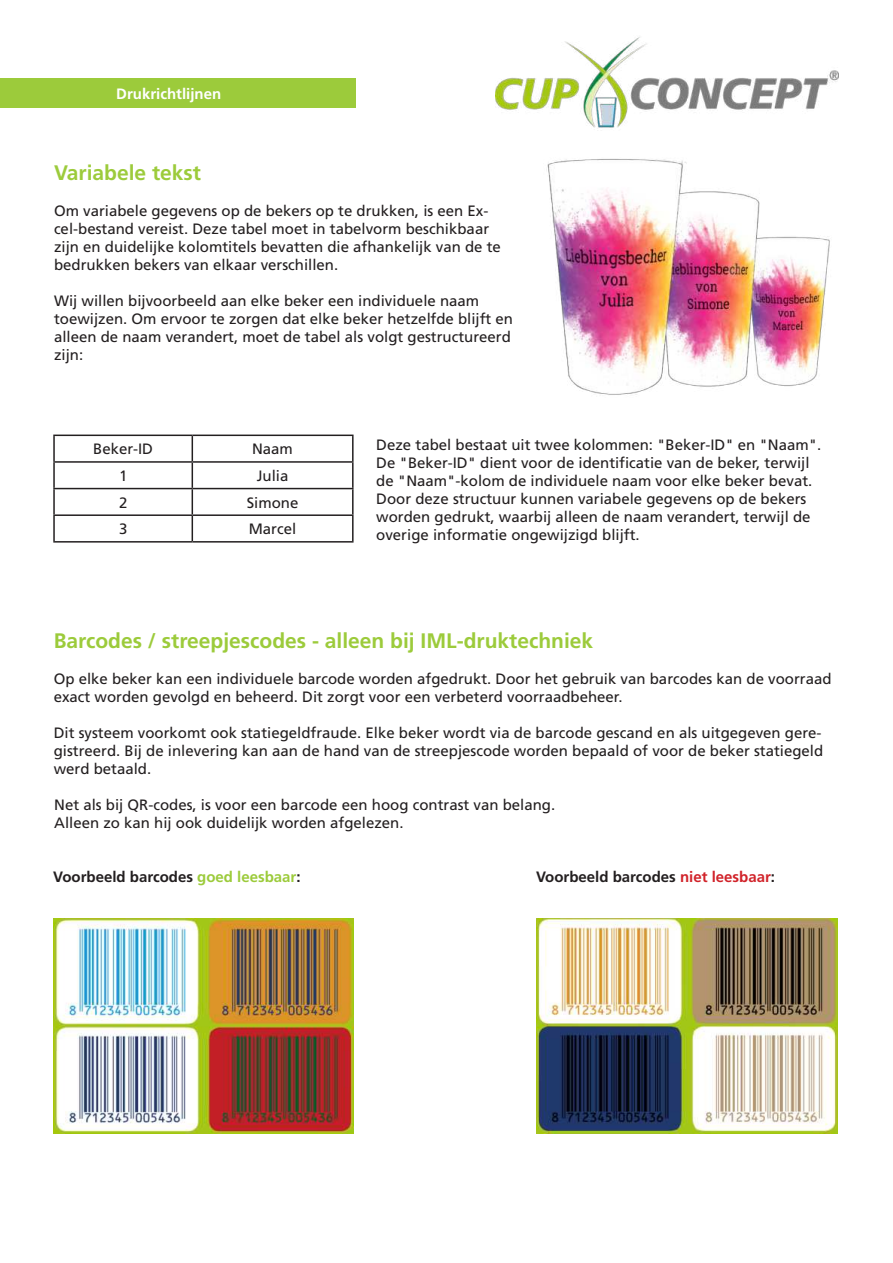
<style>
.page{position:relative;width:893px;height:1263px;background:#fff}
.page>*{position:absolute;margin:0;border:0;box-sizing:border-box;transform-origin:0 0}
.t1{font:700 21px "Frutiger LT Pro";color:#9ccb3b}
.t2{font:15px/18px "Frutiger LT Pro";color:#231f20}
.t3{font:700 15px "Frutiger LT Pro";color:#231f20}
.t4{font:700 15px "Frutiger LT Pro";color:#fff}
.s1{color:#9ccb3b}
.s2{color:#d1232a}
</style>
<div class="page">
<div style="left:0;top:78px;width:355px;height:30px;background:#9ccb3b"></div>
<img style="left:495px;top:37px;width:344px;height:91px">
<img style="left:546px;top:158px;width:284px;height:237px">
<hr style="left:53px;top:435px;width:139px;height:1px;background:#231f20">
<hr style="left:53px;top:436px;width:2px;height:25px;background:#231f20">
<hr style="left:192px;top:435px;width:162px;height:1px;background:#231f20">
<hr style="left:352px;top:436px;width:2px;height:25px;background:#231f20">
<hr style="left:53px;top:461px;width:139px;height:2px;background:#231f20">
<hr style="left:53px;top:463px;width:2px;height:25px;background:#231f20">
<hr style="left:192px;top:461px;width:162px;height:2px;background:#231f20">
<hr style="left:352px;top:463px;width:2px;height:25px;background:#231f20">
<hr style="left:53px;top:488px;width:139px;height:1px;background:#231f20">
<hr style="left:53px;top:489px;width:2px;height:25px;background:#231f20">
<hr style="left:192px;top:488px;width:162px;height:1px;background:#231f20">
<hr style="left:352px;top:489px;width:2px;height:25px;background:#231f20">
<hr style="left:53px;top:514px;width:139px;height:2px;background:#231f20">
<hr style="left:53px;top:516px;width:2px;height:25px;background:#231f20">
<hr style="left:192px;top:514px;width:162px;height:2px;background:#231f20">
<svg style="left:192px;top:436px;width:1px;height:105px"></svg>
<hr style="left:352px;top:516px;width:2px;height:25px;background:#231f20">
<hr style="left:53px;top:541px;width:139px;height:2px;background:#231f20">
<hr style="left:192px;top:541px;width:162px;height:2px;background:#231f20">
<img style="left:53px;top:918px;width:301px;height:215px">
<img style="left:536px;top:918px;width:301px;height:215px">
<p class="t4" style="left:116px;top:87px;width:107px">Drukrichtlijnen</p>
<h1 class="t1" style="left:54px;top:164px;width:149px">Variabele tekst</h1>
<p class="t2" style="left:54px;top:203px;width:448px">Om variabele gegevens op de bekers op te drukken, is een Ex&shy;cel-bestand vereist. Deze tabel moet in tabelvorm beschikbaar zijn en duidelijke kolomtitels bevatten die afhankelijk van de te bedrukken bekers van elkaar verschillen.</p>
<p class="t2" style="left:54px;top:293px;width:461px">Wij willen bijvoorbeeld aan elke beker een individuele naam toewijzen. Om ervoor te zorgen dat elke beker hetzelfde blijft en alleen de naam verandert, moet de tabel als volgt gestructureerd zijn:</p>
<p class="t2" style="left:93px;top:441px;width:61px">Beker-ID</p>
<p class="t2" style="left:252px;top:441px;width:42px">Naam</p>
<p class="t2" style="left:119px;top:468px;width:10px">1</p>
<p class="t2" style="left:257px;top:468px;width:33px">Julia</p>
<p class="t2" style="left:119px;top:494px;width:10px">2</p>
<p class="t2" style="left:247px;top:494px;width:53px">Simone</p>
<p class="t2" style="left:119px;top:521px;width:10px">3</p>
<p class="t2" style="left:249px;top:521px;width:49px">Marcel</p>
<p class="t2" style="left:376px;top:437px;width:446px">Deze tabel bestaat uit twee kolommen: "Beker-ID" en "Naam".<br>De "Beker-ID" dient voor de identificatie van de beker, terwijl de "Naam"-kolom de individuele naam voor elke beker bevat.<br>Door deze structuur kunnen variabele gegevens op de bekers worden gedrukt, waarbij alleen de naam verandert, terwijl de overige informatie ongewijzigd blijft.</p>
<h1 class="t1" style="left:54px;top:632px;width:541px">Barcodes / streepjescodes - alleen bij IML-druktechniek</h1>
<p class="t2" style="left:54px;top:671px;width:779px">Op elke beker kan een individuele barcode worden afgedrukt. Door het gebruik van barcodes kan de voorraad exact worden gevolgd en beheerd. Dit zorgt voor een verbeterd voorraadbeheer.</p>
<p class="t2" style="left:54px;top:725px;width:771px;text-align:justify">Dit systeem voorkomt ook statiegeldfraude. Elke beker wordt via de barcode gescand en als uitgegeven gere&shy;gistreerd. Bij de inlevering kan aan de hand van de streepjescode worden bepaald of voor de beker statiegeld werd betaald.</p>
<p class="t2" style="left:54px;top:797px;width:502px">Net als bij QR-codes, is voor een barcode een hoog contrast van belang.<br>Alleen zo kan hij ook duidelijk worden afgelezen.</p>
<p class="t3" style="left:53px;top:871px;width:249px">Voorbeeld barcodes <span class="s1">goed leesbaar</span>:</p>
<p class="t3" style="left:536px;top:871px;width:240px">Voorbeeld barcodes <span class="s2">niet leesbaar</span>:</p>
</div>
